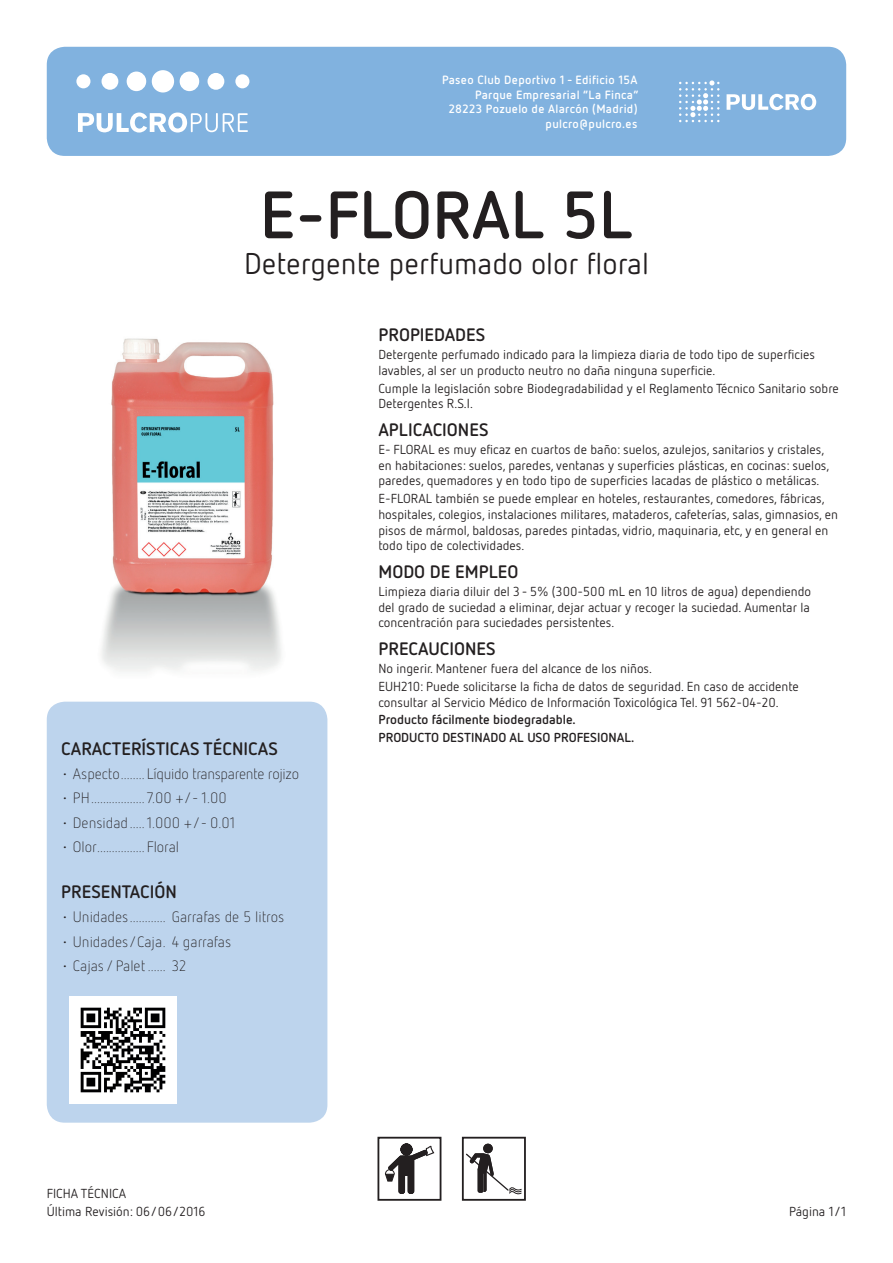
<style>
.page{position:relative;width:893px;height:1263px;background:#fff}
.page>*{position:absolute;margin:0;border:0;box-sizing:border-box;transform-origin:0 0}
.t1{font:700 66.75px "Netto OT";color:#231f20}
.t2{font:30px "Netto OT";color:#231f20}
.t3{font:700 18px "Netto OT";color:#231f20}
.t4{font:300 15px "Netto OT";color:#231f20}
.t5{font:300 15px "Netto OT";letter-spacing:-.02em;color:#231f20}
.t6{font:13.05px/15.6px "Netto OT";color:#231f20}
.t7{font:700 13.05px/17.9px "Netto OT";color:#231f20}
.t8{font:700 12px/14.4px "Netto OT";letter-spacing:.025em;color:#fff;text-align:right}
</style>
<div class="page">
<div style="left:47px;top:47px;width:799px;height:109px;background:#81b2df;border-radius:18px"></div>
<div style="left:76px;top:74px;width:14px;height:14px;background:#fff;border-radius:50%"></div>
<div style="left:102px;top:73px;width:16px;height:17px;background:#fff;border-radius:50%"></div>
<div style="left:127px;top:72px;width:19px;height:19px;background:#fff;border-radius:50%"></div>
<div style="left:152px;top:70px;width:22px;height:23px;background:#fff;border-radius:50%"></div>
<div style="left:180px;top:72px;width:19px;height:19px;background:#fff;border-radius:50%"></div>
<div style="left:208px;top:73px;width:16px;height:17px;background:#fff;border-radius:50%"></div>
<div style="left:235px;top:74px;width:14px;height:14px;background:#fff;border-radius:50%"></div>
<svg style="left:78px;top:113px;width:170px;height:20px"></svg>
<svg style="left:679px;top:80px;width:40px;height:42px"></svg>
<svg style="left:727px;top:94px;width:89px;height:16px"></svg>
<div style="left:47px;top:702px;width:280px;height:421px;background:#bdd4ed;border-radius:18px"></div>
<img style="left:101px;top:338px;width:180px;height:334px">
<img style="left:70px;top:997px;width:106px;height:106px">
<div style="left:462px;top:1137px;width:64px;height:64px;border:2px solid #231f20"></div>
<svg style="left:466px;top:1144px;width:56px;height:51px"></svg>
<div style="left:377px;top:1137px;width:64px;height:64px;border:2px solid #231f20"></div>
<svg style="left:384px;top:1143px;width:51px;height:51px"></svg>
<p class="t8" style="left:442px;top:73px;width:198px">Paseo Club Deportivo 1 - Edificio 15A<br>Parque Empresarial “La Finca”<br>28223 Pozuelo de Alarcón (Madrid) pulcro@pulcro.es</p>
<h1 class="t1" style="left:260px;top:173px;width:375px">E-FLORAL 5L</h1>
<h2 class="t2" style="left:244px;top:245px;width:406px">Detergente perfumado olor floral</h2>
<h3 class="t3" style="left:61px;top:737px;width:218px">CARACTERÍSTICAS TÉCNICAS</h3>
<p class="t5" style="left:61px;top:765px;width:239px">• Aspecto........ Líquido transparente rojizo</p>
<p class="t4" style="left:61px;top:789px;width:167px">• PH.................. 7.00 +/- 1.00</p>
<p class="t4" style="left:61px;top:813px;width:175px">• Densidad.....1.000 +/- 0.01</p>
<p class="t4" style="left:61px;top:838px;width:119px">• Olor................ Floral</p>
<h3 class="t3" style="left:61px;top:880px;width:117px">PRESENTACIÓN</h3>
<p class="t4" style="left:61px;top:908px;width:225px">• Unidades............ Garrafas de 5 litros</p>
<p class="t4" style="left:61px;top:932px;width:171px">• Unidades/Caja. 4 garrafas</p>
<p class="t4" style="left:61px;top:957px;width:127px">• Cajas / Palet ...... 32</p>
<h3 class="t3" style="left:378px;top:324px;width:108px">PROPIEDADES</h3>
<p class="t6" style="left:378px;top:347px;width:438px">Detergente perfumado indicado para la limpieza diaria de todo tipo de superficies lavables, al ser un producto neutro no daña ninguna superficie.</p>
<p class="t6" style="left:378px;top:380px;width:462px">Cumple la legislación sobre Biodegradabilidad y el Reglamento Técnico Sanitario sobre<br>Detergentes R.S.I.</p>
<h3 class="t3" style="left:378px;top:419px;width:112px">APLICACIONES</h3>
<p class="t6" style="left:378px;top:441px;width:452px">E- FLORAL es muy eficaz en cuartos de baño: suelos, azulejos, sanitarios y cristales, en habitaciones: suelos, paredes, ventanas y superficies plásticas, en cocinas: suelos, paredes, quemadores y en todo tipo de superficies lacadas de plástico o metálicas.</p>
<p class="t6" style="left:378px;top:491px;width:461px">E-FLORAL también se puede emplear en hoteles, restaurantes, comedores, fábricas, hospitales, colegios, instalaciones militares, mataderos, cafeterías, salas, gimnasios, en pisos de mármol, baldosas, paredes pintadas, vidrio, maquinaria, etc, y en general en todo tipo de colectividades.</p>
<h3 class="t3" style="left:378px;top:560px;width:142px">MODO DE EMPLEO</h3>
<p class="t6" style="left:378px;top:583px;width:434px;text-align:justify">Limpieza diaria diluir del 3 - 5% (300-500 mL en 10 litros de agua) dependiendo del grado de suciedad a eliminar, dejar actuar y recoger la suciedad. Aumentar la concentración para suciedades persistentes.</p>
<h3 class="t3" style="left:378px;top:638px;width:119px">PRECAUCIONES</h3>
<p class="t6" style="left:378px;top:659px;width:422px;line-height:17.9px">No ingerir. Mantener fuera del alcance de los niños.<br>EUH210: Puede solicitarse la ficha de datos de seguridad. En caso de accidente</p>
<p class="t6" style="left:378px;top:694px;width:402px">consultar al Servicio Médico de Información Toxicológica Tel. 91 562-04-20.</p>
<p class="t7" style="left:378px;top:710px;width:257px">Producto fácilmente biodegradable.<br>PRODUCTO DESTINADO AL USO PROFESIONAL.</p>
<p class="t6" style="left:47px;top:1185px;width:160px;line-height:17.9px">FICHA TÉCNICA<br>Última Revisión: 06/06/2016</p>
<p class="t6" style="left:789px;top:1203px;width:59px">Página 1/1</p>
</div>
